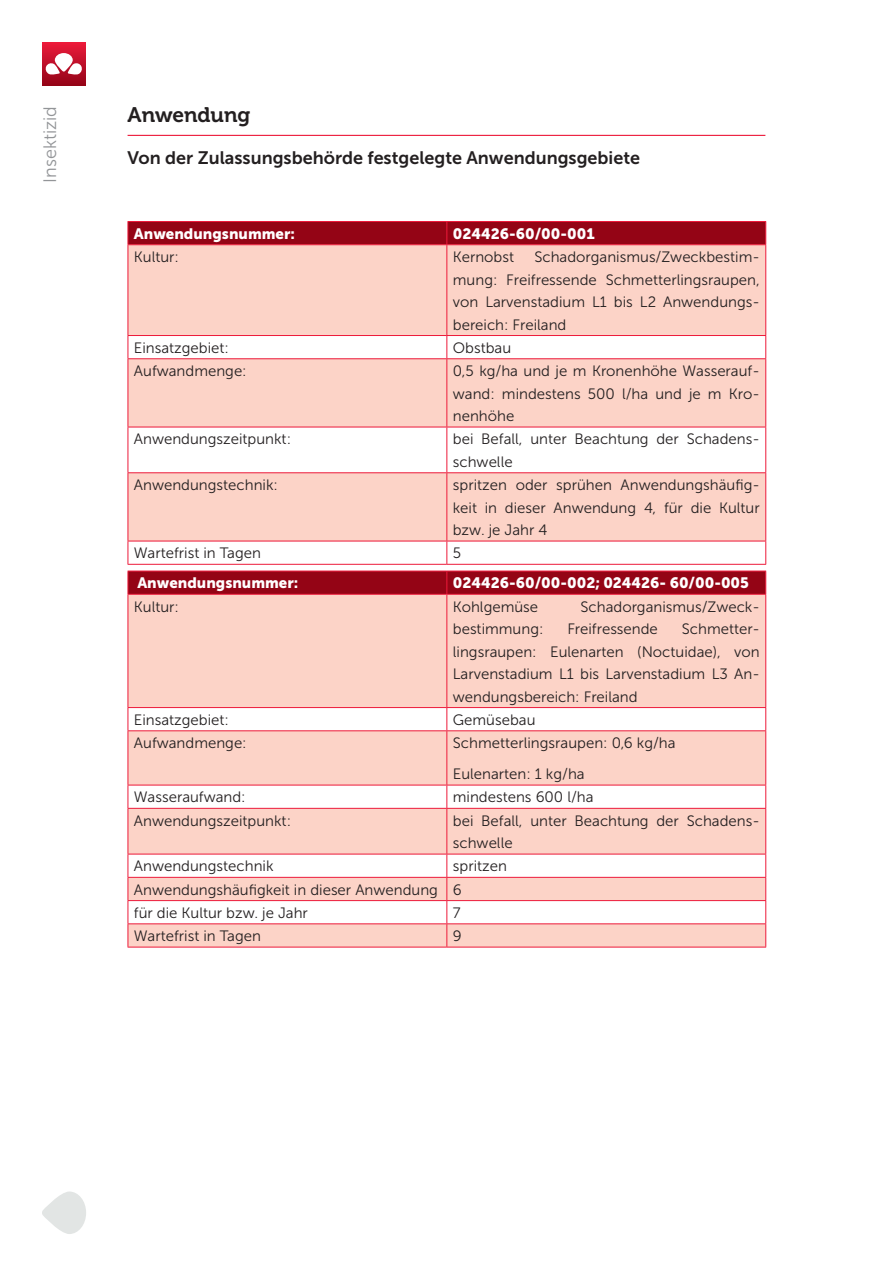
<style>
.page{position:relative;width:893px;height:1263px;background:#fff}
.page>*{position:absolute;margin:0;border:0;box-sizing:border-box;transform-origin:0 0}
.Titel-2_Museo700-12{font:21px "Museo 700";color:#231f20}
.Ondertitel_MS_12_700{font:18px "Museo Sans 700";color:#231f20}
.t1{font:18px "Museo Sans 300";color:#939598}
.Lopende_tekst{font:15px/22.5px "Museo Sans 300";color:#231f20;text-align:justify}
.Lopende_tekst-2{font:15px "Museo Sans 900";color:#fff}
</style>
<div class="page">
<svg style="left:42px;top:1191px;width:44px;height:43px"></svg>
<hr style="left:128px;top:135px;width:637px;height:1px;background:#ed1a3a">
<div style="left:43px;top:43px;width:42px;height:42px;background:linear-gradient(to bottom,#ea1b3b,#98081c)"></div>
<svg style="left:46px;top:53px;width:36px;height:22px"></svg>
<svg style="left:129px;top:245px;width:636px;height:296px;fill:#fcd3c7"></svg>
<div style="left:128px;top:221px;width:638px;height:23px;background:#940415"></div>
<hr style="left:128px;top:244px;width:319px;height:1px;background:#ed1a3a">
<hr style="left:128px;top:245px;width:1px;height:90px;background:#ed1a3a">
<hr style="left:447px;top:244px;width:319px;height:1px;background:#ed1a3a">
<hr style="left:446px;top:245px;width:1px;height:90px;background:#ed1a3a">
<hr style="left:765px;top:245px;width:1px;height:90px;background:#ed1a3a">
<hr style="left:128px;top:335px;width:319px;height:1px;background:#ed1a3a">
<svg style="left:128px;top:336px;width:1px;height:22px"></svg>
<hr style="left:447px;top:335px;width:319px;height:1px;background:#ed1a3a">
<svg style="left:446px;top:336px;width:1px;height:22px"></svg>
<svg style="left:765px;top:336px;width:1px;height:22px"></svg>
<hr style="left:128px;top:358px;width:319px;height:1px;background:#ed1a3a">
<hr style="left:128px;top:359px;width:1px;height:68px;background:#ed1a3a">
<hr style="left:447px;top:358px;width:319px;height:1px;background:#ed1a3a">
<hr style="left:446px;top:359px;width:1px;height:68px;background:#ed1a3a">
<hr style="left:765px;top:359px;width:1px;height:68px;background:#ed1a3a">
<hr style="left:128px;top:427px;width:319px;height:1px;background:#ed1a3a">
<hr style="left:128px;top:427px;width:1px;height:45px;background:#ed1a3a">
<hr style="left:447px;top:427px;width:319px;height:1px;background:#ed1a3a">
<hr style="left:446px;top:427px;width:1px;height:45px;background:#ed1a3a">
<hr style="left:765px;top:427px;width:1px;height:45px;background:#ed1a3a">
<hr style="left:128px;top:472px;width:319px;height:1px;background:#ed1a3a">
<hr style="left:128px;top:473px;width:1px;height:68px;background:#ed1a3a">
<hr style="left:447px;top:472px;width:319px;height:1px;background:#ed1a3a">
<hr style="left:446px;top:473px;width:1px;height:68px;background:#ed1a3a">
<hr style="left:765px;top:473px;width:1px;height:68px;background:#ed1a3a">
<hr style="left:128px;top:541px;width:319px;height:1px;background:#ed1a3a">
<svg style="left:128px;top:541px;width:1px;height:23px"></svg>
<hr style="left:447px;top:541px;width:319px;height:1px;background:#ed1a3a">
<svg style="left:446px;top:541px;width:1px;height:23px"></svg>
<svg style="left:765px;top:541px;width:1px;height:23px"></svg>
<hr style="left:128px;top:564px;width:319px;height:1px;background:#ed1a3a">
<hr style="left:447px;top:564px;width:319px;height:1px;background:#ed1a3a">
<svg style="left:129px;top:595px;width:636px;height:352px;fill:#fcd3c7"></svg>
<svg style="left:128px;top:571px;width:638px;height:23px;background:#970516"></svg>
<hr style="left:128px;top:594px;width:319px;height:1px;background:#ed1a3a">
<hr style="left:128px;top:595px;width:1px;height:112px;background:#ed1a3a">
<hr style="left:447px;top:594px;width:319px;height:1px;background:#ed1a3a">
<hr style="left:446px;top:595px;width:1px;height:112px;background:#ed1a3a">
<hr style="left:765px;top:595px;width:1px;height:112px;background:#ed1a3a">
<hr style="left:128px;top:707px;width:319px;height:1px;background:#ed1a3a">
<svg style="left:128px;top:708px;width:1px;height:22px"></svg>
<hr style="left:447px;top:707px;width:319px;height:1px;background:#ed1a3a">
<svg style="left:446px;top:708px;width:1px;height:22px"></svg>
<svg style="left:765px;top:708px;width:1px;height:22px"></svg>
<hr style="left:128px;top:730px;width:319px;height:1px;background:#ed1a3a">
<hr style="left:128px;top:731px;width:1px;height:54px;background:#ed1a3a">
<hr style="left:447px;top:730px;width:319px;height:1px;background:#ed1a3a">
<hr style="left:446px;top:731px;width:1px;height:54px;background:#ed1a3a">
<hr style="left:765px;top:731px;width:1px;height:54px;background:#ed1a3a">
<hr style="left:128px;top:785px;width:319px;height:1px;background:#ed1a3a">
<svg style="left:128px;top:785px;width:1px;height:23px"></svg>
<hr style="left:447px;top:785px;width:319px;height:1px;background:#ed1a3a">
<svg style="left:446px;top:785px;width:1px;height:23px"></svg>
<svg style="left:765px;top:785px;width:1px;height:23px"></svg>
<hr style="left:128px;top:808px;width:319px;height:1px;background:#ed1a3a">
<hr style="left:128px;top:809px;width:1px;height:45px;background:#ed1a3a">
<hr style="left:447px;top:808px;width:319px;height:1px;background:#ed1a3a">
<hr style="left:446px;top:809px;width:1px;height:45px;background:#ed1a3a">
<hr style="left:765px;top:809px;width:1px;height:45px;background:#ed1a3a">
<hr style="left:128px;top:854px;width:319px;height:1px;background:#ed1a3a">
<hr style="left:447px;top:854px;width:319px;height:1px;background:#ed1a3a">
<hr style="left:128px;top:877px;width:319px;height:1px;background:#ed1a3a">
<hr style="left:447px;top:877px;width:319px;height:1px;background:#ed1a3a">
<hr style="left:128px;top:900px;width:319px;height:1px;background:#ed1a3a">
<hr style="left:447px;top:900px;width:319px;height:1px;background:#ed1a3a">
<hr style="left:128px;top:923px;width:319px;height:1px;background:#ed1a3a">
<svg style="left:128px;top:854px;width:1px;height:93px"></svg>
<hr style="left:447px;top:923px;width:319px;height:1px;background:#ed1a3a">
<svg style="left:446px;top:854px;width:1px;height:93px"></svg>
<svg style="left:765px;top:854px;width:1px;height:93px"></svg>
<hr style="left:128px;top:947px;width:319px;height:1px;background:#ed1a3a">
<hr style="left:447px;top:947px;width:319px;height:1px;background:#ed1a3a">
<p class="t1" style="left:40px;top:183px;width:78px;rotate:-90deg">Insektizid</p>
<p class="Titel-2_Museo700-12" style="left:128px;top:103px;width:124px">Anwendung</p>
<p class="Ondertitel_MS_12_700" style="left:128px;top:148px;width:514px">Von der Zulassungsbehörde festgelegte Anwendungsgebiete</p>
<p class="Lopende_tekst-2" style="left:134px;top:225px;width:162px">Anwendungsnummer:</p>
<p class="Lopende_tekst-2" style="left:453px;top:225px;width:143px">024426-60/00-001</p>
<p class="Lopende_tekst" style="left:134px;top:246px;width:47px">Kultur:</p>
<p class="Lopende_tekst" style="left:453px;top:246px;width:63px">Kernobst</p>
<p class="Lopende_tekst" style="left:453px;top:246px;width:308px;text-indent:82px">Schadorganismus/Zweckbestim&shy;mung: Freifressende Schmetterlingsraupen, von Larvenstadium L1 bis L2 Anwendungs&shy;bereich: Freiland</p>
<p class="Lopende_tekst" style="left:134px;top:336px;width:96px">Einsatzgebiet:</p>
<p class="Lopende_tekst" style="left:453px;top:336px;width:60px">Obstbau</p>
<p class="Lopende_tekst" style="left:134px;top:360px;width:114px">Aufwandmenge:</p>
<p class="Lopende_tekst" style="left:453px;top:360px;width:308px">0,5 kg/ha und je m Kronenhöhe Wasserauf&shy;wand: mindestens 500 l/ha und je m Kro&shy;nenhöhe</p>
<p class="Lopende_tekst" style="left:134px;top:428px;width:159px">Anwendungszeitpunkt:</p>
<p class="Lopende_tekst" style="left:453px;top:428px;width:308px">bei Befall, unter Beachtung der Schadens&shy;schwelle</p>
<p class="Lopende_tekst" style="left:134px;top:474px;width:146px">Anwendungstechnik:</p>
<p class="Lopende_tekst" style="left:453px;top:474px;width:308px">spritzen oder sprühen Anwendungshäufig&shy;keit in dieser Anwendung 4, für die Kultur bzw. je Jahr 4</p>
<p class="Lopende_tekst" style="left:134px;top:542px;width:129px">Wartefrist in Tagen</p>
<p class="Lopende_tekst" style="left:453px;top:542px;width:10px">5</p>
<p class="Lopende_tekst-2" style="left:137px;top:574px;width:162px">Anwendungsnummer:</p>
<p class="Lopende_tekst-2" style="left:453px;top:574px;width:298px">024426-60/00-002; 024426- 60/00-005</p>
<p class="Lopende_tekst" style="left:134px;top:595px;width:47px">Kultur:</p>
<p class="Lopende_tekst" style="left:453px;top:595px;width:87px">Kohlgemüse</p>
<p class="Lopende_tekst" style="left:580px;top:595px;width:181px">Schadorganismus/Zweck-</p>
<p class="Lopende_tekst" style="left:453px;top:618px;width:92px">bestimmung:</p>
<p class="Lopende_tekst" style="left:567px;top:618px;width:92px">Freifressende</p>
<p class="Lopende_tekst" style="left:453px;top:618px;width:308px;text-indent:229px">Schmetter&shy;lingsraupen: Eulenarten (Noctuidae), von Larvenstadium L1 bis Larvenstadium L3 An&shy;wendungsbereich: Freiland</p>
<p class="Lopende_tekst" style="left:134px;top:708px;width:96px">Einsatzgebiet:</p>
<p class="Lopende_tekst" style="left:453px;top:708px;width:84px">Gemüsebau</p>
<p class="Lopende_tekst" style="left:134px;top:732px;width:114px">Aufwandmenge:</p>
<p class="Lopende_tekst" style="left:453px;top:732px;width:224px">Schmetterlingsraupen: 0,6 kg/ha</p>
<p class="Lopende_tekst" style="left:453px;top:763px;width:133px">Eulenarten: 1 kg/ha</p>
<p class="Lopende_tekst" style="left:134px;top:786px;width:113px">Wasseraufwand:</p>
<p class="Lopende_tekst" style="left:453px;top:786px;width:142px">mindestens 600 l/ha</p>
<p class="Lopende_tekst" style="left:134px;top:809px;width:159px">Anwendungszeitpunkt:</p>
<p class="Lopende_tekst" style="left:453px;top:809px;width:308px">bei Befall, unter Beachtung der Schadens&shy;schwelle</p>
<p class="Lopende_tekst" style="left:134px;top:855px;width:141px">Anwendungstechnik</p>
<p class="Lopende_tekst" style="left:453px;top:855px;width:56px">spritzen</p>
<p class="Lopende_tekst" style="left:134px;top:878px;width:305px">Anwendungshäufigkeit in dieser Anwendung</p>
<p class="Lopende_tekst" style="left:453px;top:878px;width:10px">6</p>
<p class="Lopende_tekst" style="left:134px;top:901px;width:175px">für die Kultur bzw. je Jahr</p>
<p class="Lopende_tekst" style="left:453px;top:901px;width:9px">7</p>
<p class="Lopende_tekst" style="left:134px;top:925px;width:129px">Wartefrist in Tagen</p>
<p class="Lopende_tekst" style="left:453px;top:925px;width:10px">9</p>
</div>
